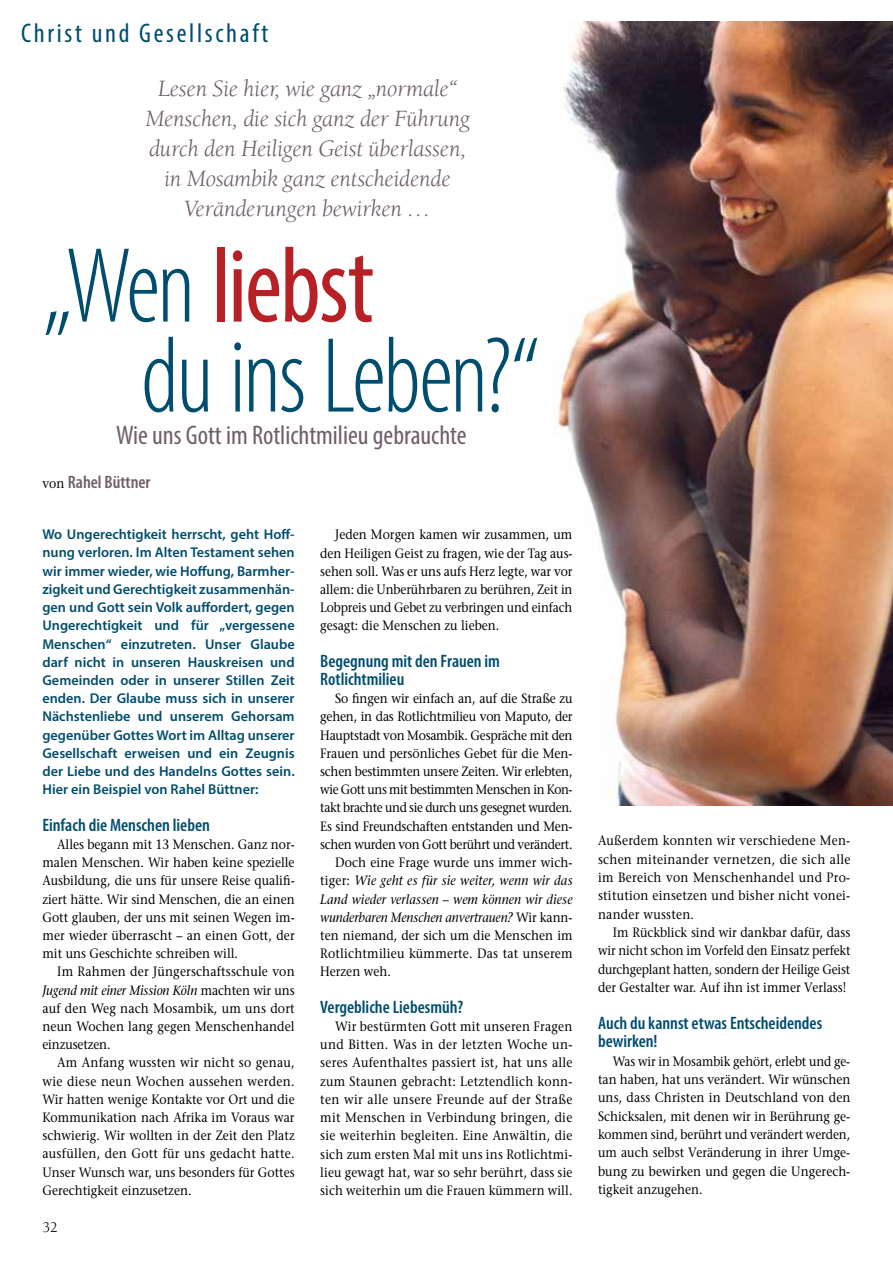
<style>
.page{position:relative;width:893px;height:1263px;background:#fff}
.page>*{position:absolute;margin:0;border:0;box-sizing:border-box;transform-origin:0 0}
.t1{font:300 condensed 108px/90px "Myriad Pro";letter-spacing:-.025em;color:#004d6d;scale:.95 1}
.t2{font:condensed 27px "Myriad Pro";color:#6e5f6b}
.t3{font:condensed 27px "Myriad Pro";letter-spacing:.1em;color:#004d6d}
.t4{font:italic 24px/30px "Berkeley";letter-spacing:-.01em;color:#6e5f6b;text-align:center}
.t5{font:600 condensed 18px/18.1px "Myriad Pro";color:#004d6d}
.t6{font:600 condensed 18px "Myriad Pro";color:#6e5f6b}
.t7{font:15px "Berkeley";color:#000}
.t8{font:600 14.25px/18.1px "Myriad Pro";color:#004d6d;text-align:justify}
.t9{font:13.5px/18.1px "Stone Serif";color:#000;text-align:justify;scale:.9 1}
.t10{font:13.5px/18.3px "Stone Serif";color:#000;text-align:justify;scale:.89 1}
.t11{font:13.5px "Stone Serif";letter-spacing:-.02em;color:#000;scale:.9 1}
.t12{font:13.5px/18.1px "Stone Serif";color:#000;text-align:justify;scale:.91 1}
.t13{font:italic 13.5px "Stone Serif";letter-spacing:.01em;color:#000;scale:.9 1}
.t14{font:13.5px "Stone Serif";letter-spacing:-.03em;color:#000;scale:.89 1}
.s1{font-weight:400;color:#b72126}
.s2{font-family:"Stone Serif";font-weight:400;font-stretch:normal;font-size:13.5px;color:#000}
.s3{font-style:italic}
.s4{font-style:normal}
</style>
<div class="page">
<img style="left:554px;top:21px;width:339px;height:785px">
<h2 class="t3" style="left:21px;top:16px;width:249px">Christ und Gesellschaft</h2>
<h3 class="t4" style="left:145px;top:74px;width:326px">Lesen Sie hier, wie ganz „normale“ Menschen, die sich ganz der Führung durch den Heiligen Geist überlassen, in Mosambik ganz entscheidende Veränderungen bewirken …</h3>
<h1 class="t1" style="left:141px;top:240px;width:422px;text-indent:-99px">„Wen <span class="s1">liebst<br></span>du ins Leben?“</h1>
<h2 class="t2" style="left:116px;top:419px;width:352px">Wie uns Gott im Rotlichtmilieu gebrauchte</h2>
<h3 class="t6" style="left:42px;top:471px;width:110px"><span class="s2">von</span> Rahel Büttner</h3>
<p class="t8" style="left:42px;top:525px;width:254px">Wo Ungerechtigkeit herrscht, geht Hoff&shy;nung verloren. Im Alten Testament sehen wir immer wieder, wie Hoffung, Barmher&shy;zigkeit und Gerechtigkeit zusammenhän&shy;gen und Gott sein Volk auffordert, gegen Ungerechtigkeit und für „vergessene Menschen“ einzutreten. Unser Glaube darf nicht in unseren Hauskreisen und Gemeinden oder in unserer Stillen Zeit enden. Der Glaube muss sich in unserer Nächstenliebe und unserem Gehorsam gegenüber Gottes Wort im Alltag unserer Gesellschaft erweisen und ein Zeugnis der Liebe und des Handelns Gottes sein.<br>Hier ein Beispiel von Rahel Büttner:</p>
<h3 class="t5" style="left:42px;top:815px;width:169px">Einfach die Menschen lieben</h3>
<p class="t9" style="left:42px;top:835px;width:282px;text-indent:15px">Alles begann mit 13 Menschen. Ganz nor&shy;malen Menschen. Wir haben keine spezielle Ausbildung, die uns für unsere Reise qualifi&shy;ziert hätte. Wir sind Menschen, die an einen Gott glauben, der uns mit seinen Wegen im&shy;mer wieder überrascht – an einen Gott, der mit uns Geschichte schreiben will.</p>
<p class="t12" style="left:42px;top:962px;width:279px;text-indent:15px">Im Rahmen der Jüngerschaftsschule von <span class="s3">Jugend mit einer Mission Köln</span> machten wir uns auf den Weg nach Mosambik, um uns dort neun Wochen lang gegen Menschenhandel einzusetzen.</p>
<p class="t9" style="left:42px;top:1053px;width:282px;text-indent:15px">Am Anfang wussten wir nicht so genau, wie diese neun Wochen aussehen werden.<br>Wir hatten wenige Kontakte vor Ort und die Kommunikation nach Afrika im Voraus war schwierig. Wir wollten in der Zeit den Platz ausfüllen, den Gott für uns gedacht hatte.<br>Unser Wunsch war, uns besonders für Gottes Gerechtigkeit einzusetzen.</p>
<p class="t7" style="left:42px;top:1219px;width:17px">32</p>
<p class="t9" style="left:320px;top:525px;width:282px;text-indent:15px">Jeden Morgen kamen wir zusammen, um den Heiligen Geist zu fragen, wie der Tag aus&shy;sehen soll. Was er uns aufs Herz legte, war vor allem: die Unberührbaren zu berühren, Zeit in Lobpreis und Gebet zu verbringen und einfach gesagt: die Menschen zu lieben.</p>
<h3 class="t5" style="left:320px;top:651px;width:181px">Begegnung mit den Frauen im<br>Rotlichtmilieu</h3>
<p class="t9" style="left:335px;top:689px;width:265px">So fingen wir einfach an, auf die Straße zu</p>
<p class="t11" style="left:320px;top:708px;width:282px">gehen, in das Rotlichtmilieu von Maputo, der</p>
<p class="t11" style="left:320px;top:727px;width:282px">Hauptstadt von Mosambik. Gespräche mit den</p>
<p class="t9" style="left:320px;top:744px;width:282px">Frauen und persönliches Gebet für die Men-</p>
<p class="t11" style="left:320px;top:763px;width:282px">schen bestimmten unsere Zeiten. Wir erlebten,</p>
<p class="t14" style="left:320px;top:781px;width:285px">wie Gott uns mit bestimmten Menschen in Kon-</p>
<p class="t14" style="left:320px;top:799px;width:285px">takt brachte und sie durch uns gesegnet wurden.</p>
<p class="t9" style="left:320px;top:817px;width:282px">Es sind Freundschaften entstanden und Men-</p>
<p class="t11" style="left:320px;top:836px;width:282px">schen wurden von Gott berührt und verändert.</p>
<p class="t9" style="left:335px;top:853px;width:265px">Doch eine Frage wurde uns immer wich-</p>
<p class="t13" style="left:320px;top:872px;width:282px"><span class="s4">tiger:</span> Wie geht es für sie weiter, wenn wir das</p>
<p class="t13" style="left:320px;top:891px;width:282px">Land wieder verlassen – wem können wir diese</p>
<p class="t13" style="left:320px;top:909px;width:282px">wunderbaren Menschen anvertrauen? <span class="s4">Wir kann-</span></p>
<p class="t9" style="left:320px;top:926px;width:282px">ten niemand, der sich um die Menschen im</p>
<p class="t9" style="left:320px;top:944px;width:282px">Rotlichtmilieu kümmerte. Das tat unserem</p>
<p class="t9" style="left:320px;top:962px;width:80px">Herzen weh.</p>
<h3 class="t5" style="left:320px;top:997px;width:145px">Vergebliche Liebesmüh?</h3>
<p class="t9" style="left:320px;top:1017px;width:282px;text-indent:15px">Wir bestürmten Gott mit unseren Fragen und Bitten. Was in der letzten Woche un&shy;seres Aufenthaltes passiert ist, hat uns alle zum Staunen gebracht: Letztendlich konn&shy;ten wir alle unsere Freunde auf der Straße mit Menschen in Verbindung bringen, die sie weiterhin begleiten. Eine Anwältin, die sich zum ersten Mal mit uns ins Rotlichtmi&shy;lieu gewagt hat, war so sehr berührt, dass sie sich weiterhin um die Frauen kümmern will.</p>
<p class="t9" style="left:598px;top:831px;width:282px">Außerdem konnten wir verschiedene Men&shy;schen miteinander vernetzen, die sich alle im Bereich von Menschenhandel und Pro&shy;stitution einsetzen und bisher nicht vonei&shy;nander wussten.</p>
<p class="t9" style="left:598px;top:923px;width:282px;text-indent:15px">Im Rückblick sind wir dankbar dafür, dass wir nicht schon im Vorfeld den Einsatz perfekt durchgeplant hatten, sondern der Heilige Geist der Gestalter war. Auf ihn ist immer Verlass!</p>
<h3 class="t5" style="left:598px;top:1013px;width:226px">Auch du kannst etwas Entscheidendes bewirken!</h3>
<p class="t10" style="left:598px;top:1051px;width:285px;text-indent:15px">Was wir in Mosambik gehört, erlebt und ge&shy;tan haben, hat uns verändert. Wir wünschen uns, dass Christen in Deutschland von den Schicksalen, mit denen wir in Berührung ge&shy;kommen sind, berührt und verändert werden, um auch selbst Veränderung in ihrer Umge&shy;bung zu bewirken und gegen die Ungerech&shy;tigkeit anzugehen.</p>
</div>
